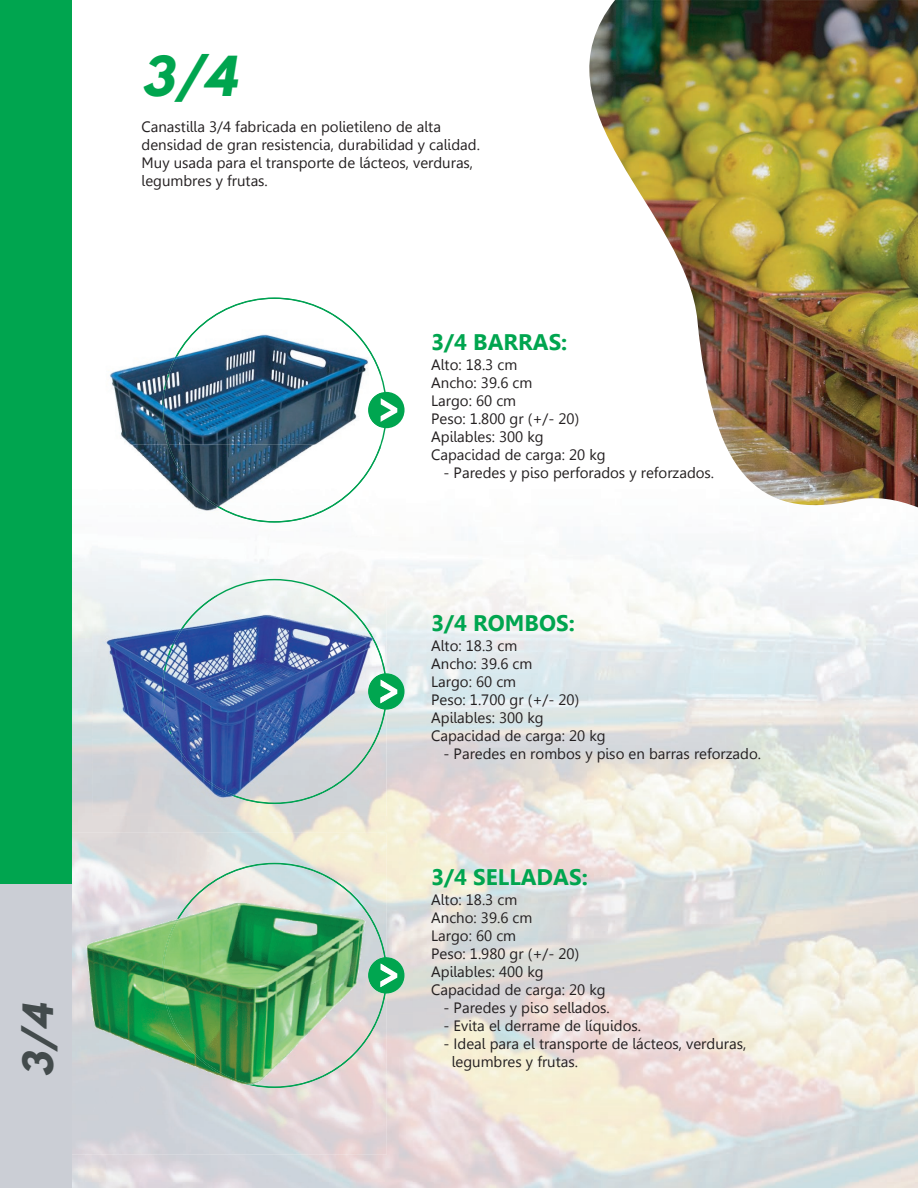
<style>
.page{position:relative;width:918px;height:1188px;background:#fff}
.page>*{position:absolute;margin:0;border:0;box-sizing:border-box;transform-origin:0 0}
.t1{font:italic 700 48.9px "League Spartan";color:#00a54f}
.t2{font:italic 700 37.05px "League Spartan";color:#434b4c}
.t3{font:700 22.5px "Leelawadee";color:#00a54f}
.t4{font:15px/18px "Leelawadee";color:#231f20}
</style>
<div class="page">
<img style="left:538px;top:0;width:380px;height:519px">
<div style="left:368px;top:392px;width:37px;height:36px;background:#00a54f;border-radius:50%"></div>
<svg style="left:380px;top:398px;width:17px;height:24px"></svg>
<img style="left:98px;top:360px;width:282px;height:199px">
<img style="left:162px;top:297px;width:218px;height:226px">
<img style="left:368px;top:393px;width:12px;height:34px">
<svg style="left:162px;top:579px;width:225px;height:225px;fill:#f1f3f2"></svg>
<div style="left:368px;top:673px;width:37px;height:37px;background:#00a54f;border-radius:50%"></div>
<svg style="left:386px;top:683px;width:11px;height:17px"></svg>
<svg style="left:368px;top:957px;width:37px;height:37px"></svg>
<svg style="left:387px;top:963px;width:10px;height:24px"></svg>
<img style="left:93px;top:596px;width:293px;height:220px">
<img style="left:162px;top:596px;width:224px;height:208px">
<img style="left:368px;top:673px;width:18px;height:37px">
<img style="left:380px;top:680px;width:6px;height:23px">
<img style="left:72px;top:833px;width:315px;height:321px">
<img style="left:162px;top:863px;width:224px;height:225px">
<img style="left:368px;top:957px;width:19px;height:37px">
<img style="left:380px;top:963px;width:7px;height:24px">
<div style="left:0;top:0;width:72px;height:1188px;background:#00a54f"></div>
<div style="left:0;top:885px;width:72px;height:303px;background:#cbced5"></div>
<h2 class="t2" style="left:9px;top:1077px;width:82px;rotate:-90deg">3/4</h2>
<h1 class="t1" style="left:142px;top:38px;width:108px">3/4</h1>
<p class="t4" style="left:142px;top:118px;width:340px">Canastilla 3/4 fabricada en polietileno de alta densidad de gran resistencia, durabilidad y calidad.<br>Muy usada para el transporte de lácteos, verduras, legumbres y frutas.</p>
<h3 class="t3" style="left:431px;top:329px;width:138px">3/4 BARRAS:</h3>
<p class="t4" style="left:431px;top:356px;width:176px">Alto: 18.3 cm<br>Ancho: 39.6 cm<br>Largo: 60 cm<br>Peso: 1.800 gr (+/- 20)<br>Apilables: 300 kg<br>Capacidad de carga: 20 kg</p>
<p class="t4" style="left:444px;top:464px;width:272px">- Paredes y piso perforados y reforzados.</p>
<h3 class="t3" style="left:431px;top:610px;width:145px">3/4 ROMBOS:</h3>
<p class="t4" style="left:431px;top:637px;width:176px">Alto: 18.3 cm<br>Ancho: 39.6 cm<br>Largo: 60 cm<br>Peso: 1.700 gr (+/- 20)<br>Apilables: 300 kg<br>Capacidad de carga: 20 kg</p>
<p class="t4" style="left:444px;top:745px;width:319px">- Paredes en rombos y piso en barras reforzado.</p>
<h3 class="t3" style="left:431px;top:864px;width:158px">3/4 SELLADAS:</h3>
<p class="t4" style="left:431px;top:891px;width:176px">Alto: 18.3 cm<br>Ancho: 39.6 cm<br>Largo: 60 cm<br>Peso: 1.980 gr (+/- 20)<br>Apilables: 400 kg<br>Capacidad de carga: 20 kg</p>
<p class="t4" style="left:444px;top:999px;width:168px">- Paredes y piso sellados.</p>
<p class="t4" style="left:444px;top:1017px;width:199px">- Evita el derrame de líquidos.</p>
<p class="t4" style="left:444px;top:1035px;width:304px">- Ideal para el transporte de lácteos, verduras,</p>
<p class="t4" style="left:452px;top:1053px;width:128px">legumbres y frutas.</p>
</div>
